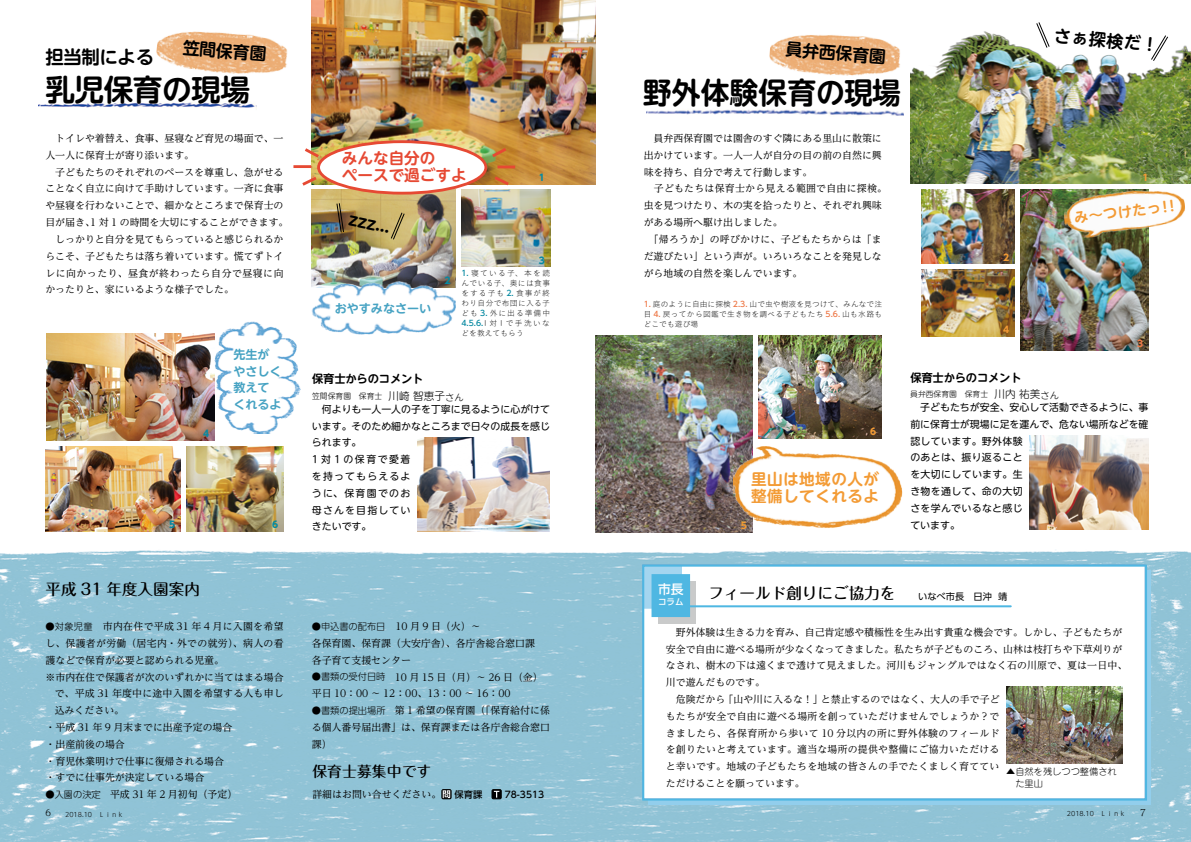
<style>
.page{position:relative;width:1191px;height:842px;background:#fff}
.page>*{position:absolute;margin:0;border:0;box-sizing:border-box;transform-origin:0 0}
.t1{font:700 29.8px "UD Shin M Go Pro De";color:#000}
.t2{font:700 29.8px "UD Shin M Go Pro De";letter-spacing:-.02em;color:#000}
.t3{font:700 18.4px "UD Shin M Go Pro De";letter-spacing:-.02em;color:#000}
.t4{font:700 17px "UD Shin M Go Pro De";color:#000}
.t5{font:500 15.6px "Maru Fo Pro";color:#000}
.t6{font:700 15.6px/16.8px "UD Shin M Go Pro De";letter-spacing:.03em;color:#f39b35}
.t7{font:700 15.6px/16.8px "UD Shin M Go Pro De";color:#e64933}
.t8{font:500 14.9px "Maru Fo Pro";color:#000}
.t9{font:700 14.2px "UD Shin M Go Pro De";color:#f39b35}
.t10{font:500 12.8px "UD Shin Go Pro";color:#fff}
.t11{font:700 12px/16.8px "UD Shin M Go Pro De";color:#47a3c3}
.t12{font:700 11.3px "UD Shin M Go Pro De";letter-spacing:-.02em;color:#000}
.t13{font:9.9px/16.8px "UD Reimin Pro";color:#000}
.t14{font:9.9px/16.8px "UD Shin M Go Pro";color:#000}
.t15{font:9.9px "UD Reimin Pro";letter-spacing:.03em;color:#000}
.t16{font:9.9px "UD Reimin Pro";letter-spacing:.025em;color:#000}
.t17{font:9.9px "UD Reimin Pro";letter-spacing:.02em;color:#000}
.t18{font:300 9.2px/12.1px "Jun 101 Pro";color:#000}
.t19{font:500 9.2px "UD Shin Go Pro";color:#000}
.t20{font:9.2px "UD Shin Go Pro";color:#000}
.t21{font:700 9.2px "UD Shin Go Pro";color:#0689a1}
.t22{font:700 9.2px "UD Shin Go Pro";color:#f39b35}
.t23{font:300 9.2px "UD Reimin Pro";color:#000}
.t24{font:700 9.2px "UD Shin Go Pro";color:#ee7948}
.t25{font:500 8.5px "UD Shin Go Pro";color:#fff}
.t26{font:7.8px/9.9px "Koburina Go Std W1";letter-spacing:.03em;color:#000;text-align:justify}
.t27{font:300 7.8px "UD Shin M Go Pro";color:#000}
.t28{font:300 6.4px "UD Shin Go Pro";color:#000}
.s1{font-family:"UD Shin Go Pro";font-weight:500;color:#0689a1}
.s2{font-family:"UD Shin Go Pro";font-weight:500;color:#ee7948}
.s3{font-size:10.6px}
.s4{font-size:9.2px}
.s5{font-family:"UD Shin Go Pro";font-weight:300;font-size:9.2px}
</style>
<div class="page">
<img style="left:156px;top:31px;width:132px;height:43px">
<img style="left:769px;top:35px;width:131px;height:36px">
<img style="left:0;top:550px;width:1191px;height:292px">
<img style="left:312px;top:0;width:283px;height:184px">
<img style="left:595px;top:335px;width:157px;height:197px">
<img style="left:646px;top:71px;width:257px;height:45px">
<img style="left:922px;top:189px;width:92px;height:75px">
<img style="left:758px;top:335px;width:123px;height:103px">
<img style="left:922px;top:270px;width:92px;height:66px">
<img style="left:1020px;top:189px;width:128px;height:161px">
<img style="left:910px;top:31px;width:281px;height:153px">
<img style="left:461px;top:190px;width:89px;height:77px">
<svg style="left:1150px;top:35px;width:18px;height:26px"></svg>
<svg style="left:1036px;top:22px;width:13px;height:26px"></svg>
<img style="left:1062px;top:189px;width:123px;height:50px">
<img style="left:733px;top:447px;width:169px;height:81px">
<img style="left:312px;top:190px;width:144px;height:98px">
<img style="left:186px;top:446px;width:97px;height:86px">
<img style="left:39px;top:102px;width:218px;height:7px">
<img style="left:45px;top:446px;width:135px;height:86px">
<img style="left:46px;top:334px;width:168px;height:107px">
<img style="left:214px;top:321px;width:86px;height:112px">
<img style="left:312px;top:282px;width:143px;height:52px">
<svg style="left:390px;top:212px;width:15px;height:28px"></svg>
<svg style="left:336px;top:203px;width:8px;height:30px"></svg>
<div style="left:318px;top:142px;width:168px;height:51px;background:#fff;border-radius:50%"></div>
<div style="left:317px;top:140px;width:170px;height:55px;border:3px solid #e64933;border-radius:50%"></div>
<svg style="left:497px;top:166px;width:18px;height:2px"></svg>
<hr style="left:293px;top:165px;width:18px;height:3px;background:#e64933">
<svg style="left:489px;top:145px;width:20px;height:15px"></svg>
<svg style="left:305px;top:146px;width:17px;height:14px"></svg>
<svg style="left:491px;top:174px;width:21px;height:12px"></svg>
<svg style="left:302px;top:174px;width:18px;height:12px"></svg>
<img style="left:417px;top:437px;width:133px;height:95px">
<img style="left:1029px;top:436px;width:119px;height:94px">
<div style="left:441px;top:789px;width:10px;height:10px;border:1px solid #000"></div>
<svg style="left:443px;top:790px;width:7px;height:8px"></svg>
<svg style="left:492px;top:790px;width:9px;height:9px"></svg>
<div style="left:491px;top:789px;width:11px;height:10px;border:1px solid #000"></div>
<svg style="left:494px;top:791px;width:5px;height:7px"></svg>
<div style="left:642px;top:564px;width:503px;height:235px;background:#fff;border:1px solid #68a4d2"></div>
<div style="left:643px;top:565px;width:39px;height:44px;background:#a4d5ef;border:1px solid #a4d5ef"></div>
<div style="left:642px;top:565px;width:505px;height:236px;border:2px solid #4fb7e2"></div>
<div style="left:658px;top:581px;width:37px;height:42px;background:#c9caca"></div>
<div style="left:651px;top:574px;width:39px;height:43px;background:#4fb7e2;border:2px solid #4fb7e2"></div>
<hr style="left:679px;top:605px;width:331px;height:2px;background:#4fb7e2">
<img style="left:1006px;top:686px;width:116px;height:77px">
<h3 class="t4" style="left:184px;top:34px;width:86px;rotate:4deg">笠間保育園</h3>
<h3 class="t4" style="left:786px;top:36px;width:102px;rotate:4deg">員弁西保育園</h3>
<h2 class="t3" style="left:45px;top:42px;width:110px">担当制による</h2>
<h1 class="t2" style="left:45px;top:66px;width:206px">乳児保育の現場</h1>
<h1 class="t1" style="left:643px;top:68px;width:260px">野外体験保育の現場</h1>
<h3 class="t4" style="left:1055px;top:22px;width:106px;rotate:5deg">さぁ探検だ！</h3>
<p class="t13" style="left:45px;top:130px;width:245px">　トイレや着替え、食事、昼寝など育児の場面で、一人一人に保育士が寄り添います。<br>　子どもたちのそれぞれのペースを尊重し、急がせることなく自立に向けて手助けしています。一斉に食事や昼寝を行わないことで、細かなところまで保育士の目が届き、1 対 1 の時間を大切にすることができます。　しっかりと自分を見てもらっていると感じられるからこそ、子どもたちは落ち着いています。慌てずトイレに向かったり、昼食が終わったら自分で昼寝に向かったりと、家にいるような様子でした。</p>
<p class="t13" style="left:643px;top:130px;width:245px">　員弁西保育園では園舎のすぐ隣にある里山に散策に出かけています。一人一人が自分の目の前の自然に興味を持ち、自分で考えて行動します。<br>　子どもたちは保育士から見える範囲で自由に探検。虫を見つけたり、木の実を拾ったりと、それぞれ興味がある場所へ駆け出しました。<br>　「帰ろうか」の呼びかけに、子どもたちからは「まだ遊びたい」という声が。いろいろなことを発見しながら地域の自然を楽しんでいます。</p>
<h3 class="t7" style="left:342px;top:149px;width:126px">みんな自分の<br>ペースで過ごすよ</h3>
<p class="t21" style="left:539px;top:170px;width:8px">1</p>
<p class="t22" style="left:1142px;top:170px;width:8px">1</p>
<h3 class="t9" style="left:1072px;top:206px;width:107px;rotate:-7deg">み～つけたっ！！</h3>
<h3 class="t4" style="left:351px;top:205px;width:44px;rotate:11deg">zzz...</h3>
<p class="t22" style="left:1003px;top:250px;width:8px">2</p>
<p class="t21" style="left:539px;top:252px;width:8px">3</p>
<p class="t26" style="left:461px;top:268px;width:90px"><span class="s1">1.</span> 寝ている子、本を読んでいる子、奥には食事をする子も <span class="s1">2.</span> 食事が終わり自分で布団に入る子ども <span class="s1">3.</span> 外に出る準備中<span class="s1">4.5.6.</span>1対 1で手洗いなどを教えてもらう</p>
<p class="t21" style="left:444px;top:273px;width:8px">2</p>
<p class="t26" style="left:643px;top:299px;width:240px"><span class="s2">1.</span> 庭のように自由に探検 <span class="s2">2.3.</span> 山で虫や樹液を見つけて、みんなで注目 <span class="s2">4.</span> 戻ってから図鑑で生き物を調べる子どもたち <span class="s2">5.6.</span> 山も水路もどこでも遊び場</p>
<p class="t11" style="left:335px;top:299px;width:98px">おやすみなさーい</p>
<p class="t22" style="left:1003px;top:322px;width:8px">4</p>
<p class="t21" style="left:203px;top:426px;width:8px">4</p>
<p class="t11" style="left:233px;top:345px;width:50px">先生がやさしく教えてくれるよ</p>
<p class="t21" style="left:169px;top:517px;width:8px">5</p>
<p class="t21" style="left:272px;top:517px;width:8px">6</p>
<p class="t12" style="left:312px;top:370px;width:113px">保育士からのコメント</p>
<p class="t27" style="left:312px;top:389px;width:153px">笠間保育園　保育士 <span class="s3">川崎 智恵子</span><span class="s4">さん</span></p>
<p class="t14" style="left:312px;top:400px;width:240px">　何よりも一人一人の子を丁寧に見るように心がけています。そのため細かなところまで日々の成長を感じられます。<br>1対 1の保育で愛着<br>を持ってもらえるよ<br>うに、保育園でのお<br>母さんを目指してい<br>きたいです。</p>
<p class="t22" style="left:870px;top:424px;width:8px">6</p>
<h3 class="t6" style="left:751px;top:470px;width:129px">里山は地域の人が整備してくれるよ</h3>
<p class="t22" style="left:741px;top:518px;width:8px">5</p>
<p class="t12" style="left:910px;top:368px;width:113px">保育士からのコメント</p>
<p class="t27" style="left:910px;top:388px;width:150px">員弁西保育園　保育士 <span class="s3">川内 祐美</span><span class="s4">さん</span></p>
<p class="t24" style="left:1137px;top:336px;width:8px">3</p>
<p class="t14" style="left:910px;top:398px;width:240px">　子どもたちが安全、安心して活動できるように、事前に保育士が現場に足を運んで、危ない場所などを確認しています。野外体験<br>のあとは、振り返ること<br>を大切にしています。生<br>き物を通して、命の大切<br>さを学んでいるなと感じ<br>ています。</p>
<h3 class="t5" style="left:45px;top:577px;width:156px">平成 31 年度入園案内</h3>
<p class="t10" style="left:658px;top:579px;width:27px">市長</p>
<p class="t25" style="left:658px;top:595px;width:27px">コラム</p>
<h3 class="t5" style="left:708px;top:581px;width:189px">フィールド創りにご協力を</h3>
<p class="t20" style="left:918px;top:589px;width:91px">いなべ市長　日沖 靖</p>
<p class="t13" style="left:666px;top:623px;width:463px">　野外体験は生きる力を育み、自己肯定感や積極性を生み出す貴重な機会です。しかし、子どもたちが安全で自由に遊べる場所が少なくなってきました。私たちが子どものころ、山林は枝打ちや下草刈りがなされ、樹木の下は遠くまで透けて見えました。河川もジャングルではなく石の川原で、夏は一日中、川で遊んだものです。<br>　危険だから「山や川に入るな！」と禁止するのではなく、大人の手で子ど<br>もたちが安全で自由に遊べる場所を創っていただけませんでしょうか？で<br>きましたら、各保育所から歩いて 10 分以内の所に野外体験のフィールド<br>を創りたいと考えています。適当な場所の提供や整備にご協力いただける<br>と幸いです。地域の子どもたちを地域の皆さんの手でたくましく育ててい<br>ただけることを願っています。</p>
<p class="t13" style="left:312px;top:617px;width:225px"><span class="s5">●申込書の配布日</span>　10 月 9 日（火）～<br>各保育園、保育課（大安庁舎）、各庁舎総合窓口課各子育て支援センター</p>
<p class="t13" style="left:312px;top:668px;width:232px"><span class="s5">●書類の受付日時　</span>10 月 15 日（月）～ 26 日（金）平日 10：00 ～ 12：00、13：00 ～ 16：00　</p>
<p class="t13" style="left:312px;top:702px;width:240px;text-align:justify"><span class="s5">●書類の提出場所　</span>第 1 希望の保育園（「保育給付に係る個人番号届出書」は、保育課または各庁舎総合窓口課）</p>
<p class="t15" style="left:45px;top:618px;width:240px"><span class="s5">●対象児童</span>　市内在住で平成 31 年 4 月に入園を希望</p>
<p class="t16" style="left:45px;top:635px;width:240px">し、保護者が労働（居宅内・外での就労）、病人の看</p>
<p class="t13" style="left:45px;top:651px;width:180px">護などで保育が必要と認められる児童。</p>
<p class="t13" style="left:45px;top:668px;width:240px">※市内在住で保護者が次のいずれかに当てはまる場合</p>
<p class="t17" style="left:55px;top:685px;width:230px">で、平成 31 年度中に途中入園を希望する人も申し</p>
<p class="t13" style="left:55px;top:702px;width:71px">込みください。</p>
<p class="t13" style="left:45px;top:718px;width:188px">・平成 31 年 9 月末までに出産予定の場合</p>
<p class="t13" style="left:45px;top:735px;width:81px">・出産前後の場合</p>
<p class="t13" style="left:45px;top:752px;width:180px">・育児休業明けで仕事に復帰される場合</p>
<p class="t13" style="left:45px;top:769px;width:160px">・すでに仕事先が決定している場合</p>
<p class="t13" style="left:45px;top:786px;width:193px"><span class="s5">●入園の決定　</span>平成 31 年 2 月初旬（予定）</p>
<h3 class="t8" style="left:312px;top:759px;width:121px">保育士募集中です</h3>
<p class="t18" style="left:1015px;top:764px;width:103px;text-indent:-9px">▲自然を残しつつ整備された里山</p>
<p class="t13" style="left:312px;top:786px;width:130px">詳細はお問い合せください。</p>
<p class="t19" style="left:454px;top:787px;width:38px">保育課　</p>
<p class="t19" style="left:505px;top:787px;width:41px">78-3513</p>
<p class="t23" style="left:45px;top:805px;width:7px">6</p>
<p class="t28" style="left:65px;top:809px;width:60px">2018.10　Ｌｉｎｋ</p>
<p class="t28" style="left:1067px;top:809px;width:60px">2018.10　Ｌｉｎｋ</p>
<p class="t23" style="left:1140px;top:805px;width:7px">7</p>
</div>
